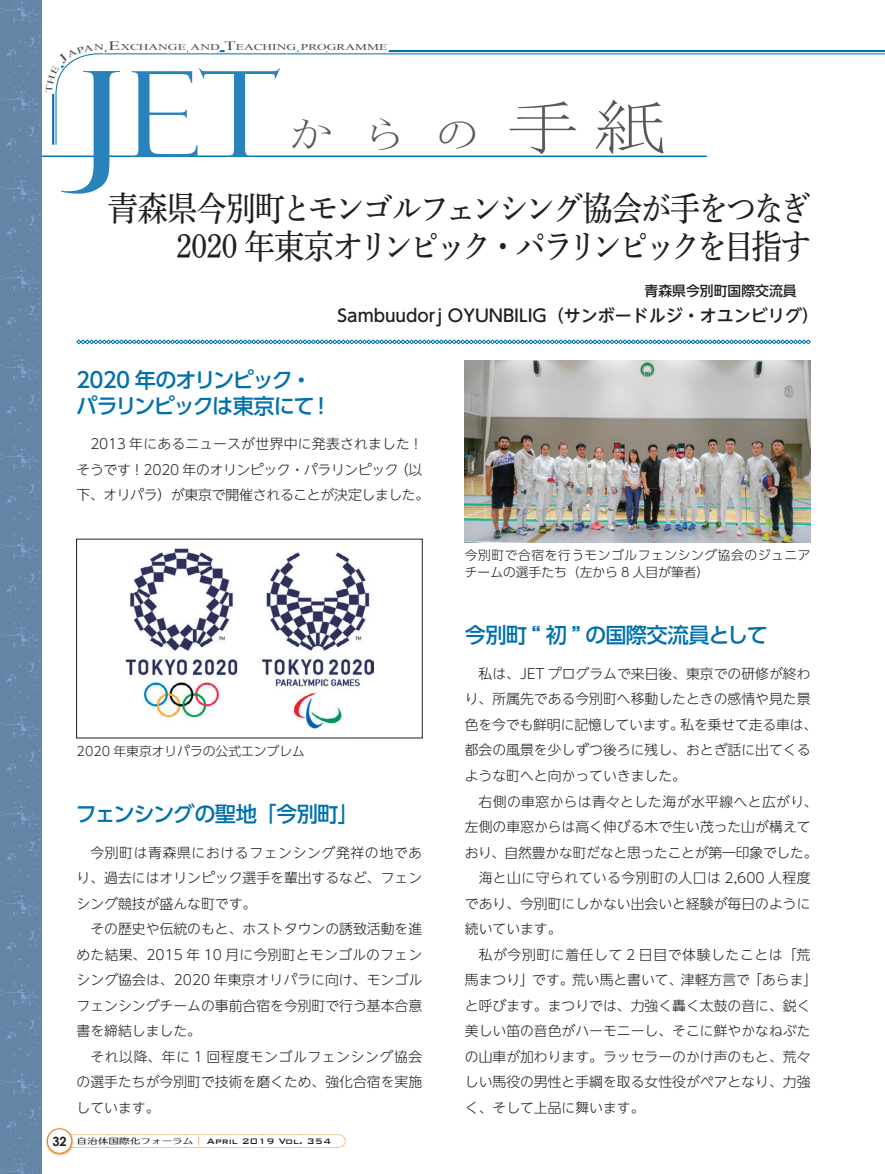
<style>
.page{position:relative;width:885px;height:1174px;background:#fff}
.page>*{position:absolute;margin:0;border:0;box-sizing:border-box;transform-origin:0 0}
.t1{font:119.1px "Felix Titling";color:#2883ba;scale:1.12 1}
.t2{font:300 39.15px "Jomin Std";color:#57585a;scale:1.25 1}
.t3{font:34.05px/38.2px "Shuei Min Pr 6 M";letter-spacing:-.1em;color:#231f20;text-align:right;scale:.89 1}
.t4{font:500 21.3px/25.5px "UD Shin Go Pr 6";letter-spacing:-.05em;color:#0071ad}
.t5{font:500 16.95px "UD Shin Go NT Pro";color:#231f20}
.t6{font:300 13.8px/25.5px "UD Shin Go NT Pro";color:#231f20;text-align:justify}
.t7{font:300 13.8px "UD Shin Go NT Pro";letter-spacing:.035em;color:#231f20}
.t8{font:300 13.8px "UD Shin Go NT Pro";letter-spacing:.025em;color:#231f20}
.t9{font:300 13.8px "UD Shin Go NT Pro";letter-spacing:.045em;color:#231f20}
.t10{font:500 13.8px "UD Shin Go NT Pro";color:#231f20}
.t11{font:300 12.75px/17px "UD Shin Go Pr 6";letter-spacing:.045em;color:#231f20}
.t12{font:300 12.75px "UD Shin Go Pr 6";color:#231f20}
.t13{font:500 10.65px "Bank Gothic BT";color:#231f20}
.t14{font:9px "Times New Roman";color:#4b4c4d;scale:1.5 1}
.s1{font-size:12.75px}
.s2{font-size:127.5px}
.s3{font-size:57.9px}
.s4{font-family:"Century Gothic";font-weight:700;font-size:12.75px}
.s5{font-family:"UD Typos 510 Std";font-weight:400;font-size:7.95px}
.s6{font-family:"UD Typos 510 Std";font-weight:400;font-size:7.95px;color:#df8624}
</style>
<div class="page">
<img style="left:126px;top:548px;width:247px;height:181px">
<img style="left:465px;top:360px;width:345px;height:182px">
<hr style="left:0;top:156px;width:706px;height:1px;background:#0071ad">
<svg style="left:0;top:0;width:41px;height:1174px;background:#6686a8"></svg>
<svg style="left:502px;top:155px;width:77px;height:1px"></svg>
<svg style="left:589px;top:155px;width:77px;height:1px"></svg>
<svg style="left:401px;top:50px;width:483px;height:5px;background:#60a6cb"></svg>
<svg style="left:103px;top:1134px;width:218px;height:2px"></svg>
<div style="left:45px;top:1127px;width:29px;height:29px;background:#df8624;opacity:.75"></div>
<div style="left:47px;top:1128px;width:25px;height:25px;background:#fff;border-radius:50%"></div>
<div style="left:47px;top:1128px;width:25px;height:25px;border:1px solid #df8624;border-radius:50%"></div>
<svg style="left:76px;top:339px;width:734px;height:5px"></svg>
<svg style="left:39px;top:0;width:362px;height:225px"></svg>
<p class="t14" style="left:94px;top:41px;width:197px">N <span class="s1">E</span>XCHANGE AND <span class="s1">T</span>EACHING PROGRAMME</p>
<h1 class="t1" style="left:77px;top:46px;width:183px"><span class="s2">J</span>et</h1>
<h2 class="t2" style="left:286px;top:101px;width:305px">からの<span class="s3">手紙</span></h2>
<h3 class="t3" style="left:108px;top:184px;width:791px">青森県今別町とモンゴルフェンシング協会が手をつなぎ<br>2020 年東京オリンピック・パラリンピックを目指す</h3>
<p class="t10" style="left:644px;top:280px;width:167px">青森県今別町国際交流員　</p>
<p class="t5" style="left:337px;top:301px;width:483px">Sambuudorj OYUNBILIG（サンボードルジ・オユンビリグ）</p>
<h3 class="t4" style="left:76px;top:367px;width:257px">2020 年のオリンピック・パラリンピックは東京にて！</h3>
<p class="t6" style="left:76px;top:431px;width:354px;text-align:center">2013 年にあるニュースが世界中に発表されました！<br>そうです！2020 年のオリンピック・パラリンピック（以下、オリパラ）が東京で開催されることが決定しました。</p>
<p class="t12" style="left:77px;top:740px;width:230px">2020 年東京オリパラの公式エンブレム</p>
<h3 class="t4" style="left:76px;top:800px;width:285px">フェンシングの聖地「今別町」</h3>
<p class="t6" style="left:77px;top:839px;width:347px;text-indent:14px">今別町は青森県におけるフェンシング発祥の地であり、過去にはオリンピック選手を輩出するなど、フェンシング競技が盛んな町です。</p>
<p class="t6" style="left:77px;top:915px;width:347px;text-indent:14px">その歴史や伝統のもと、ホストタウンの誘致活動を進めた結果、2015 年 10 月に今別町とモンゴルのフェンシング協会は、2020 年東京オリパラに向け、モンゴルフェンシングチームの事前合宿を今別町で行う基本合意書を締結しました。</p>
<p class="t6" style="left:77px;top:1043px;width:347px;text-indent:14px">それ以降、年に 1 回程度モンゴルフェンシング協会の選手たちが今別町で技術を磨くため、強化合宿を実施しています。</p>
<p class="t13" style="left:52px;top:1135px;width:280px"><span class="s4">32</span> <span class="s5">自治体国際化フォーラム</span><span class="s6">｜</span> April 2019 Vol. 354</p>
<p class="t11" style="left:465px;top:546px;width:347px">今別町で合宿を行うモンゴルフェンシング協会のジュニアチームの選手たち（左から 8 人目が筆者）</p>
<h3 class="t4" style="left:464px;top:622px;width:305px">今別町 “ 初 ” の国際交流員として</h3>
<p class="t6" style="left:465px;top:660px;width:354px;text-align:left;text-indent:14px">私は、JET プログラムで来日後、東京での研修が終わり、所属先である今別町へ移動したときの感情や見た景色を今でも鮮明に記憶しています。私を乗せて走る車は、都会の風景を少しずつ後ろに残し、おとぎ話に出てくるような町へと向かっていきました。</p>
<p class="t8" style="left:478px;top:790px;width:340px">右側の車窓からは青々とした海が水平線へと広がり、</p>
<p class="t6" style="left:464px;top:813px;width:347px">左側の車窓からは高く伸びる木で生い茂った山が構えて</p>
<p class="t6" style="left:464px;top:839px;width:354px">おり、自然豊かな町だなと思ったことが第一印象でした。</p>
<p class="t7" style="left:478px;top:866px;width:333px">海と山に守られている今別町の人口は 2,600 人程度</p>
<p class="t6" style="left:465px;top:890px;width:347px">であり、今別町にしかない出会いと経験が毎日のように</p>
<p class="t6" style="left:465px;top:915px;width:98px">続いています。</p>
<p class="t9" style="left:478px;top:943px;width:333px">私が今別町に着任して 2 日目で体験したことは「荒</p>
<p class="t6" style="left:465px;top:966px;width:354px">馬まつり」です。荒い馬と書いて、津軽方言で「あらま」</p>
<p class="t6" style="left:465px;top:992px;width:347px">と呼びます。まつりでは、力強く轟く太鼓の音に、鋭く</p>
<p class="t6" style="left:465px;top:1017px;width:347px">美しい笛の音色がハーモニーし、そこに鮮やかなねぶた</p>
<p class="t6" style="left:465px;top:1043px;width:347px">の山車が加わります。ラッセラーのかけ声のもと、荒々</p>
<p class="t6" style="left:465px;top:1068px;width:347px">しい馬役の男性と手綱を取る女性役がペアとなり、力強</p>
<p class="t6" style="left:465px;top:1094px;width:181px">く、そして上品に舞います。</p>
</div>
